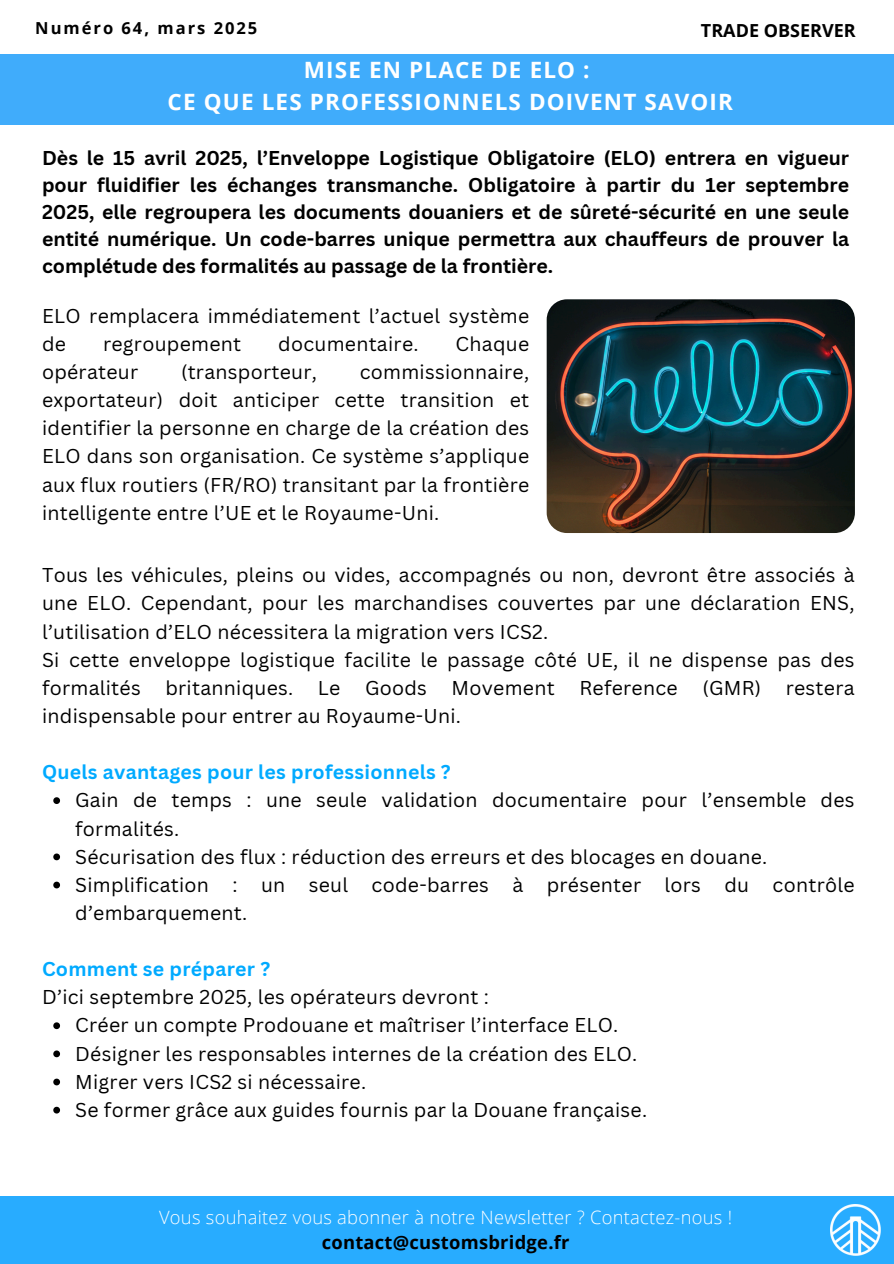
<style>
.page{position:relative;width:894px;height:1264px;background:#fff}
.page>*{position:absolute;margin:0;border:0;box-sizing:border-box;transform-origin:0 0}
.t1{font:700 22.5px/31.5px "Open Sans";letter-spacing:.05em;color:#fff;text-align:center}
.t2{font:19.5px/28.2px "Canva Sans";letter-spacing:.015em;color:#000}
.t3{font:700 19.5px/27px "Canva Sans";color:#000;text-align:justify}
.t4{font:700 19.5px "Canva Sans";letter-spacing:.015em;color:#0af}
.t5{font:300 18.3px/25.8px "Open Sans";letter-spacing:.015em;color:#fff;text-align:center}
.t6{font:700 18px "Open Sans";color:#000}
.t7{font:700 16.5px "Open Sans";letter-spacing:.12em;color:#000}
.s1{font-weight:700;color:#0af}
.s2{font-weight:700;color:#000}
</style>
<div class="page">
<div style="left:0;top:1196px;width:893px;height:67px;background:#28acff"></div>
<img style="left:830px;top:1204px;width:50px;height:51px">
<div style="left:0;top:54px;width:893px;height:70px;background:#40acfb"></div>
<img style="left:546px;top:299px;width:308px;height:234px;border-radius:20px">
<svg style="left:53px;top:797px;width:7px;height:7px"></svg>
<svg style="left:53px;top:853px;width:7px;height:7px"></svg>
<svg style="left:53px;top:881px;width:7px;height:7px"></svg>
<svg style="left:53px;top:1022px;width:7px;height:7px"></svg>
<svg style="left:53px;top:1050px;width:7px;height:7px"></svg>
<svg style="left:53px;top:1078px;width:7px;height:7px"></svg>
<svg style="left:53px;top:1106px;width:7px;height:7px"></svg>
<h3 class="t7" style="left:35px;top:16px;width:223px">Numéro 64, mars 2025</h3>
<h1 class="t6" style="left:700px;top:17px;width:156px">TRADE OBSERVER</h1>
<h2 class="t1" style="left:168px;top:54px;width:566px">MISE EN PLACE DE ELO :<br>CE QUE LES PROFESSIONNELS DOIVENT SAVOIR</h2>
<p class="t3" style="left:42px;top:144px;width:808px">Dès le 15 avril 2025, l’Enveloppe Logistique Obligatoire (ELO) entrera en vigueur pour fluidifier les échanges transmanche. Obligatoire à partir du 1er septembre 2025, elle regroupera les documents douaniers et de sûreté-sécurité en une seule entité numérique. Un code-barres unique permettra aux chauffeurs de prouver la complétude des formalités au passage de la frontière.</p>
<p class="t2" style="left:42px;top:301px;width:488px">ELO remplacera immédiatement l’actuel système de</p>
<p class="t2" style="left:103px;top:329px;width:140px">regroupement</p>
<p class="t2" style="left:278px;top:329px;width:142px">documentaire.</p>
<p class="t2" style="left:455px;top:329px;width:75px">Chaque</p>
<p class="t2" style="left:42px;top:357px;width:98px">opérateur</p>
<p class="t2" style="left:181px;top:357px;width:137px">(transporteur,</p>
<p class="t2" style="left:42px;top:357px;width:488px;text-align:justify;text-indent:317px">commissionnaire, exportateur) doit anticiper cette transition et identifier la personne en charge de la création des ELO dans son organisation. Ce système s’applique aux flux routiers (FR/RO) transitant par la frontière intelligente entre l’UE et le Royaume-Uni.</p>
<h4 class="t2" style="left:42px;top:560px;width:813px">Tous les véhicules, pleins ou vides, accompagnés ou non, devront être associés à une ELO. Cependant, pour les marchandises couvertes par une déclaration ENS, l’utilisation d’ELO nécessitera la migration vers ICS2.<br>Si cette enveloppe logistique facilite le passage côté UE, il ne dispense pas des formalités</h4>
<h4 class="t2" style="left:165px;top:673px;width:129px">britanniques.</h4>
<h4 class="t2" style="left:318px;top:673px;width:24px">Le</h4>
<h4 class="t2" style="left:365px;top:673px;width:63px">Goods</h4>
<h4 class="t2" style="left:451px;top:673px;width:105px">Movement</h4>
<h4 class="t2" style="left:579px;top:673px;width:100px">Reference</h4>
<h4 class="t2" style="left:702px;top:673px;width:60px">(GMR)</h4>
<h4 class="t2" style="left:785px;top:673px;width:70px">restera</h4>
<h4 class="t2" style="left:42px;top:701px;width:420px">indispensable pour entrer au Royaume-Uni.</h4>
<h4 class="t4" style="left:42px;top:758px;width:410px">Quels avantages pour les professionnels ?</h4>
<h3 class="t2" style="left:75px;top:785px;width:780px">Gain de temps : une seule validation documentaire pour l’ensemble des formalités.</h3>
<p class="t2" style="left:75px;top:842px;width:693px">Sécurisation des flux : réduction des erreurs et des blocages en douane.</p>
<p class="t2" style="left:75px;top:870px;width:780px">Simplification : un seul code-barres à présenter lors du contrôle d’embarquement.</p>
<p class="t2" style="left:42px;top:954px;width:448px"><span class="s1">Comment se préparer ?<br></span>D’ici septembre 2025, les opérateurs devront :</p>
<h4 class="t2" style="left:75px;top:1010px;width:544px">Créer un compte Prodouane et maîtriser l’interface ELO.</h4>
<p class="t2" style="left:75px;top:1038px;width:563px">Désigner les responsables internes de la création des ELO.</p>
<p class="t2" style="left:75px;top:1067px;width:292px">Migrer vers ICS2 si nécessaire.</p>
<p class="t2" style="left:75px;top:1095px;width:573px">Se former grâce aux guides fournis par la Douane française.</p>
<p class="t5" style="left:159px;top:1203px;width:574px">Vous souhaitez vous abonner à notre Newsletter ? Contactez-nous ! <span class="s2">contact@customsbridge.fr</span></p>
</div>
